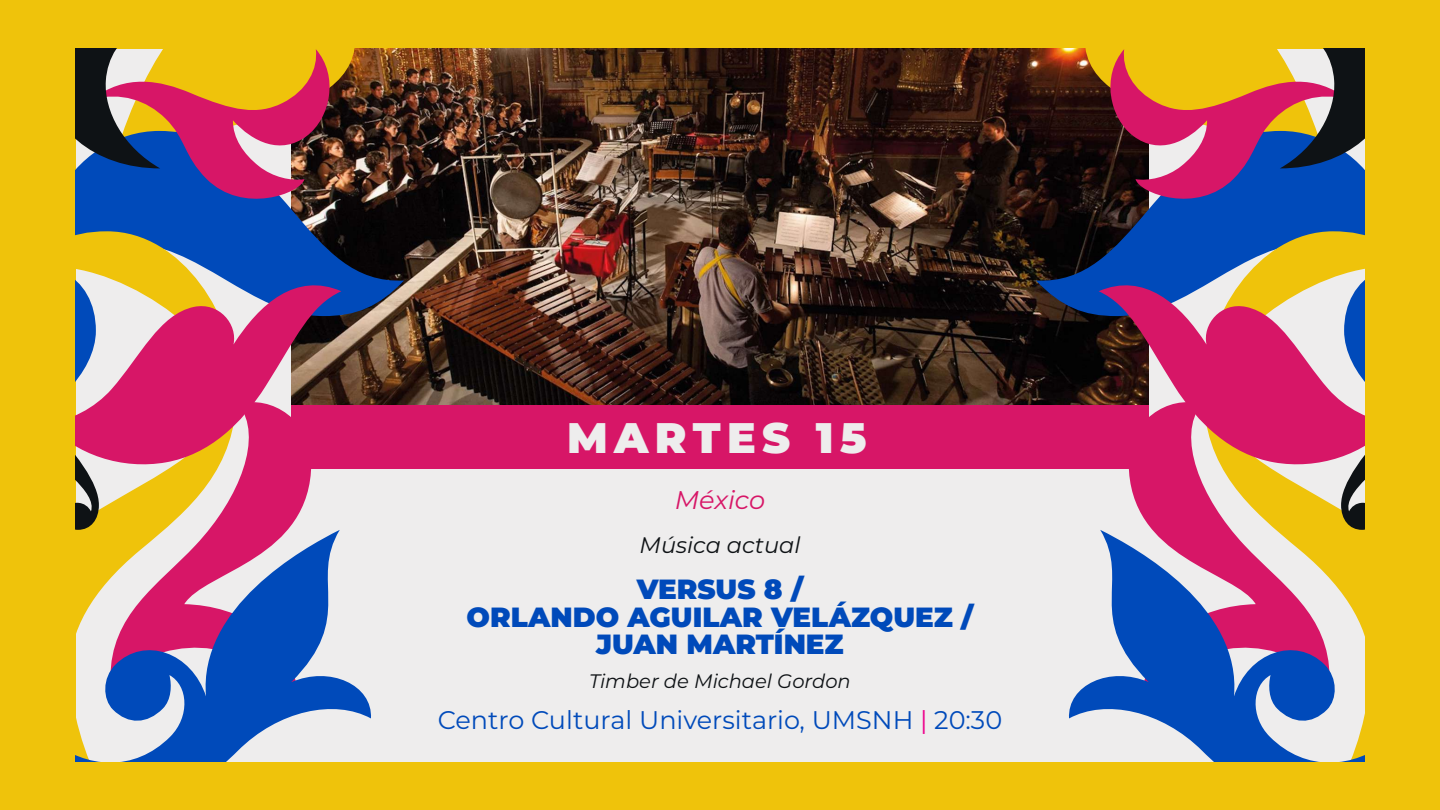
<style>
.page{position:relative;width:1440px;height:810px;background:#efc30b}
.page>*{position:absolute;margin:0;border:0;box-sizing:border-box;transform-origin:0 0}
.t1{font:900 42.67px "Montserrat";letter-spacing:.15em;color:#eeeded}
.t2{font:900 27.75px/27.8px "Montserrat";color:#004aba;text-align:center}
.t3{font:italic 25.58px "Montserrat";color:#d71667}
.t4{font:25.5px "Montserrat";color:#004aba}
.t5{font:italic 22.5px "Montserrat";color:#0e1215}
.t6{font:italic 19.5px "Montserrat";color:#0e1215}
.s1{color:#ed028c}
</style>
<div class="page">
<div style="left:76px;top:49px;width:1288px;height:712px;background:#eeeded"></div>
<img style="left:404px;top:49px;width:632px;height:357px">
<div style="left:291px;top:406px;width:858px;height:63px;background:#d71667"></div>
<svg style="left:237px;top:470px;width:74px;height:60px;fill:#d71667"></svg>
<img style="left:76px;top:49px;width:328px;height:357px">
<svg style="left:76px;top:231px;width:161px;height:299px;fill:#efc30b"></svg>
<svg style="left:76px;top:530px;width:295px;height:231px"></svg>
<svg style="left:76px;top:470px;width:23px;height:60px"></svg>
<svg style="left:76px;top:49px;width:263px;height:166px"></svg>
<svg style="left:76px;top:272px;width:265px;height:198px;fill:#d71667"></svg>
<svg style="left:1129px;top:470px;width:74px;height:60px;fill:#d71667"></svg>
<svg style="left:1036px;top:49px;width:328px;height:357px"></svg>
<svg style="left:1203px;top:231px;width:161px;height:299px;fill:#efc30b"></svg>
<svg style="left:1069px;top:530px;width:295px;height:231px"></svg>
<svg style="left:1341px;top:470px;width:23px;height:60px"></svg>
<svg style="left:1101px;top:49px;width:263px;height:166px"></svg>
<svg style="left:1099px;top:272px;width:265px;height:198px;fill:#d71667"></svg>
<h1 class="t1" style="left:567px;top:406px;width:301px">MARTES 15</h1>
<p class="t3" style="left:675px;top:482px;width:92px">México</p>
<p class="t5" style="left:640px;top:530px;width:162px">Música actual</p>
<p class="t2" style="left:466px;top:573px;width:509px">VERSUS 8 /<br>ORLANDO AGUILAR VELÁZQUEZ /<br>JUAN MARTÍNEZ</p>
<p class="t6" style="left:589px;top:668px;width:263px">Timber de Michael Gordon</p>
<p class="t4" style="left:438px;top:703px;width:566px">Centro Cultural Universitario, UMSNH <span class="s1">|</span> 20:30</p>
</div>
